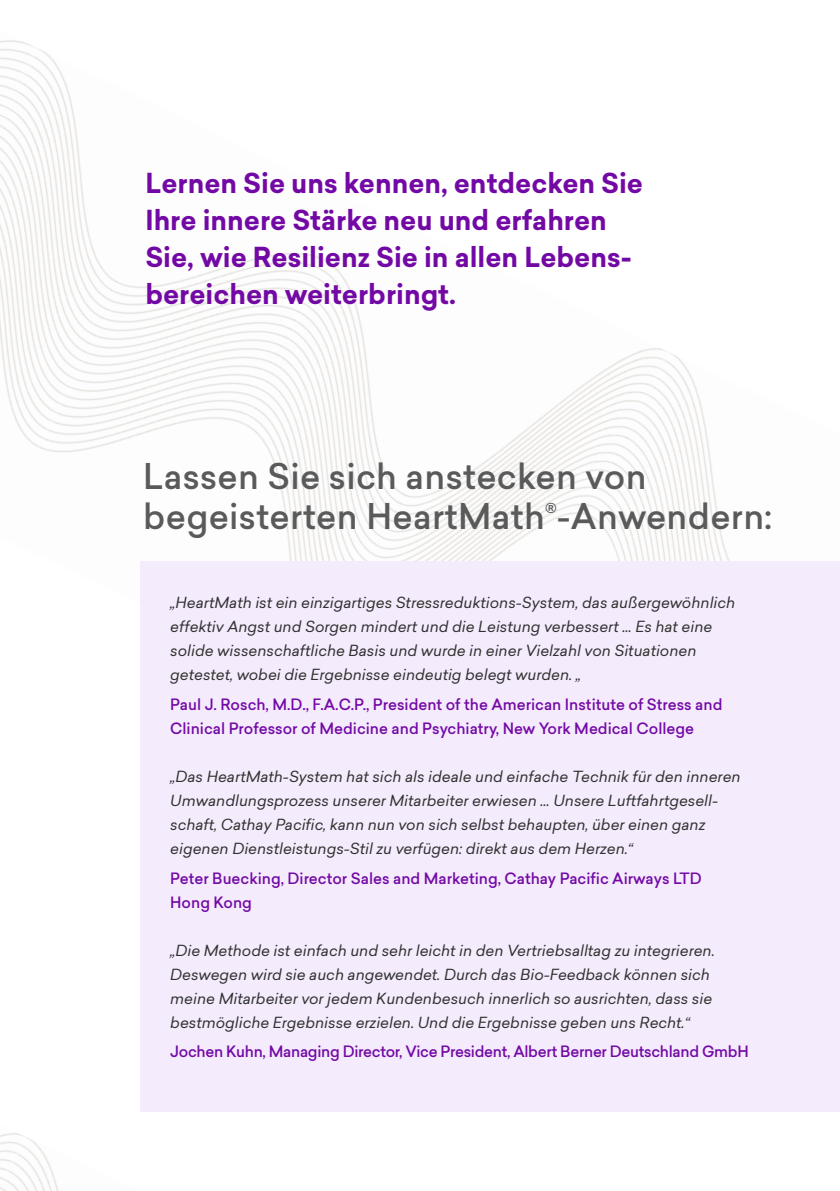
<style>
.page{position:relative;width:840px;height:1191px;background:#fff}
.page>*{position:absolute;margin:0;border:0;box-sizing:border-box;transform-origin:0 0}
.t1{font:500 34px/40px "Sailec";letter-spacing:.01em;color:#5a5a5a}
.t2{font:700 27px/36.8px "Sailec";color:#7309a5}
.t3{font:italic 15px/24px "Sailec";color:#313130}
.t4{font:500 15px/24px "Sailec";color:#7309a5}
.t5{font:500 15px "Sailec";letter-spacing:-.02em;color:#7309a5}
</style>
<div class="page">
<img style="left:0;top:1133px;width:58px;height:58px">
<img style="left:0;top:40px;width:76px;height:342px">
<img style="left:6px;top:128px;width:449px;height:433px">
<img style="left:455px;top:348px;width:275px;height:213px">
<div style="left:140px;top:561px;width:699px;height:550px;background:#f4ebfc"></div>
<h2 class="t2" style="left:145px;top:165px;width:499px">Lernen Sie uns kennen, entdecken Sie Ihre innere Stärke neu und erfahren Sie, wie Resilienz Sie in allen Lebens&shy;bereichen weiterbringt.</h2>
<h1 class="t1" style="left:143px;top:457px;width:630px">Lassen Sie sich anstecken von begeisterten HeartMath<sup>®</sup>-Anwendern:</h1>
<p class="t3" style="left:170px;top:590px;width:566px">„HeartMath ist ein einzigartiges Stressreduktions-System, das außergewöhnlich effektiv Angst und Sorgen mindert und die Leistung verbessert … Es hat eine solide wissenschaftliche Basis und wurde in einer Vielzahl von Situationen getestet, wobei die Ergebnisse eindeutig belegt wurden. „</p>
<p class="t4" style="left:170px;top:692px;width:553px">Paul J. Rosch, M.D., F.A.C.P., President of the American Institute of Stress and<br>Clinical Professor of Medicine and Psychiatry, New York Medical College</p>
<p class="t3" style="left:170px;top:764px;width:571px">„Das HeartMath-System hat sich als ideale und einfache Technik für den inneren Umwandlungsprozess unserer Mitarbeiter erwiesen … Unsere Luftfahrtgesell&shy;schaft, Cathay Pacific, kann nun von sich selbst behaupten, über einen ganz eigenen Dienstleistungs-Stil zu verfügen: direkt aus dem Herzen.“</p>
<p class="t4" style="left:170px;top:866px;width:533px">Peter Buecking, Director Sales and Marketing, Cathay Pacific Airways LTD<br>Hong Kong</p>
<p class="t3" style="left:170px;top:938px;width:545px">„Die Methode ist einfach und sehr leicht in den Vertriebsalltag zu integrieren.<br>Deswegen wird sie auch angewendet. Durch das Bio-Feedback können sich meine Mitarbeiter vor jedem Kundenbesuch innerlich so ausrichten, dass sie bestmögliche Ergebnisse erzielen. Und die Ergebnisse geben uns Recht.“</p>
<p class="t5" style="left:170px;top:1041px;width:579px">Jochen Kuhn, Managing Director, Vice President, Albert Berner Deutschland GmbH</p>
</div>
